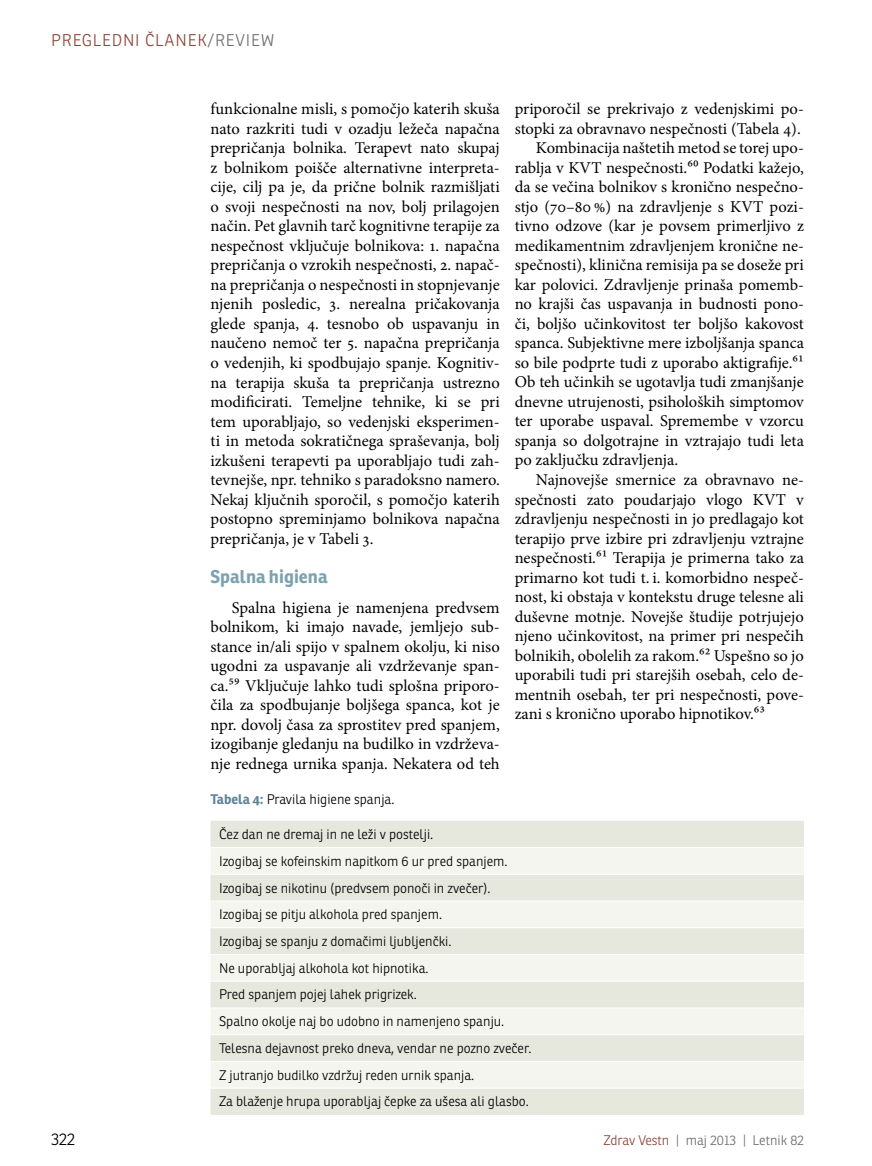
<style>
.page{position:relative;width:872px;height:1166px;background:#fff}
.page>*{position:absolute;margin:0;border:0;box-sizing:border-box;transform-origin:0 0}
.t1{font:700 18px "Ronnia";color:#7ca2af}
.t2{font:16.5px/19.5px "Minion Pro";color:#000;text-align:justify}
.t3{font:300 16.5px "Ronnia";letter-spacing:.05em;color:#8a4638}
.t4{font:300 16.5px "Ronnia";color:#000}
.t5{font:300 13.5px/26.7px "Ronnia";color:#000}
.t6{font:300 13.5px "Ronnia";letter-spacing:-.01em;color:#6d6e71}
.s1{color:#6d6e71}
.s2{font-weight:700;color:#5f8498}
.s3{color:#8a4638}
</style>
<div class="page">
<div style="left:210px;top:821px;width:594px;height:293px;background:#e6e7dd"></div>
<svg style="left:210px;top:847px;width:594px;height:240px;fill:#f5f5f0"></svg>
<hr style="left:210px;top:846px;width:594px;height:1px;background:#fff">
<hr style="left:210px;top:873px;width:594px;height:1px;background:#fff">
<hr style="left:210px;top:900px;width:594px;height:1px;background:#fff">
<hr style="left:210px;top:927px;width:594px;height:1px;background:#fff">
<hr style="left:210px;top:953px;width:594px;height:1px;background:#fff">
<hr style="left:210px;top:980px;width:594px;height:1px;background:#fff">
<hr style="left:210px;top:1007px;width:594px;height:1px;background:#fff">
<hr style="left:210px;top:1033px;width:594px;height:1px;background:#fff">
<hr style="left:210px;top:1060px;width:594px;height:1px;background:#fff">
<hr style="left:210px;top:1087px;width:594px;height:1px;background:#fff">
<p class="t3" style="left:51px;top:30px;width:225px">Pregledni članek<span class="s1">/Review</span></p>
<p class="t2" style="left:514px;top:99px;width:291px">priporočil se prekrivajo z vedenjskimi po-</p>
<p class="t2" style="left:514px;top:119px;width:287px">stopki za obravnavo nespečnosti (Tabela 4).</p>
<p class="t2" style="left:536px;top:138px;width:269px">Kombinacija naštetih metod se torej upo-</p>
<p class="t2" style="left:514px;top:158px;width:291px">rablja v KVT nespečnosti.60 Podatki kažejo,</p>
<p class="t2" style="left:514px;top:177px;width:291px">da se večina bolnikov s kronično nespečno-</p>
<p class="t2" style="left:514px;top:197px;width:291px">stjo (70–80 %) na zdravljenje s KVT pozi-</p>
<p class="t2" style="left:514px;top:216px;width:291px">tivno odzove (kar je povsem primerljivo z</p>
<p class="t2" style="left:514px;top:236px;width:291px">medikamentnim zdravljenjem kronične ne-</p>
<p class="t2" style="left:514px;top:255px;width:291px">spečnosti), klinična remisija pa se doseže pri</p>
<p class="t2" style="left:514px;top:275px;width:291px">kar polovici. Zdravljenje prinaša pomemb-</p>
<p class="t2" style="left:514px;top:294px;width:291px">no krajši čas uspavanja in budnosti pono-</p>
<p class="t2" style="left:514px;top:314px;width:291px">či, boljšo učinkovitost ter boljšo kakovost</p>
<p class="t2" style="left:514px;top:333px;width:291px">spanca. Subjektivne mere izboljšanja spanca</p>
<p class="t2" style="left:514px;top:353px;width:291px">so bile podprte tudi z uporabo aktigrafije.61</p>
<p class="t2" style="left:514px;top:372px;width:291px">Ob teh učinkih se ugotavlja tudi zmanjšanje</p>
<p class="t2" style="left:514px;top:392px;width:291px">dnevne utrujenosti, psiholoških simptomov</p>
<p class="t2" style="left:514px;top:411px;width:291px">ter uporabe uspaval. Spremembe v vzorcu</p>
<p class="t2" style="left:514px;top:431px;width:291px">spanja so dolgotrajne in vztrajajo tudi leta</p>
<p class="t2" style="left:514px;top:450px;width:165px">po zaključku zdravljenja.</p>
<p class="t2" style="left:536px;top:470px;width:269px">Najnovejše smernice za obravnavo ne-</p>
<p class="t2" style="left:514px;top:489px;width:291px">spečnosti zato poudarjajo vlogo KVT v</p>
<p class="t2" style="left:514px;top:509px;width:291px">zdravljenju nespečnosti in jo predlagajo kot</p>
<p class="t2" style="left:514px;top:528px;width:291px">terapijo prve izbire pri zdravljenju vztrajne</p>
<p class="t2" style="left:514px;top:548px;width:291px">nespečnosti.61 Terapija je primerna tako za</p>
<p class="t2" style="left:514px;top:567px;width:291px">primarno kot tudi t. i. komorbidno nespeč-</p>
<p class="t2" style="left:514px;top:587px;width:291px">nost, ki obstaja v kontekstu druge telesne ali</p>
<p class="t2" style="left:514px;top:606px;width:291px">duševne motnje. Novejše študije potrjujejo</p>
<p class="t2" style="left:514px;top:626px;width:291px">njeno učinkovitost, na primer pri nespečih</p>
<p class="t2" style="left:514px;top:645px;width:291px">bolnikih, obolelih za rakom.62 Uspešno so jo</p>
<p class="t2" style="left:514px;top:665px;width:291px">uporabili tudi pri starejših osebah, celo de-</p>
<p class="t2" style="left:514px;top:684px;width:291px">mentnih osebah, ter pri nespečnosti, pove-</p>
<p class="t2" style="left:514px;top:704px;width:252px">zani s kronično uporabo hipnotikov.63</p>
<p class="t2" style="left:210px;top:99px;width:291px">funkcionalne misli, s pomočjo katerih skuša nato razkriti tudi v ozadju ležeča napačna prepričanja bolnika. Terapevt nato skupaj z bolnikom poišče alternativne interpreta&shy;cije, cilj pa je, da prične bolnik razmišljati o svoji nespečnosti na nov, bolj prilagojen način. Pet glavnih tarč kognitivne terapije za nespečnost vključuje bolnikova: 1. napačna prepričanja o vzrokih nespečnosti, 2. napač&shy;na prepričanja o nespečnosti in stopnjevanje njenih posledic, 3. nerealna pričakovanja glede spanja, 4. tesnobo ob uspavanju in naučeno nemoč ter 5. napačna prepričanja o vedenjih, ki spodbujajo spanje. Kognitiv&shy;na terapija skuša ta prepričanja ustrezno modificirati. Temeljne tehnike, ki se pri tem uporabljajo, so vedenjski eksperimen&shy;ti in metoda sokratičnega spraševanja, bolj izkušeni terapevti pa uporabljajo tudi zah&shy;tevnejše, npr. tehniko s paradoksno namero.<br>Nekaj ključnih sporočil, s pomočjo katerih postopno spreminjamo bolnikova napačna prepričanja, je v Tabeli 3.</p>
<p class="t1" style="left:210px;top:564px;width:119px">Spalna higiena</p>
<p class="t2" style="left:210px;top:597px;width:291px;text-indent:21px">Spalna higiena je namenjena predvsem bolnikom, ki imajo navade, jemljejo sub&shy;stance in/ali spijo v spalnem okolju, ki niso ugodni za uspavanje ali vzdrževanje span&shy;ca.59 Vključuje lahko tudi splošna priporo&shy;čila za spodbujanje boljšega spanca, kot je npr. dovolj časa za sprostitev pred spanjem, izogibanje gledanju na budilko in vzdrževa&shy;nje rednega urnika spanja. Nekatera od teh</p>
<p class="t5" style="left:210px;top:785px;width:185px"><span class="s2">Tabela 4:</span> Pravila higiene spanja.</p>
<p class="t5" style="left:219px;top:820px;width:314px">Čez dan ne dremaj in ne leži v postelji.<br>Izogibaj se kofeinskim napitkom 6 ur pred spanjem.<br>Izogibaj se nikotinu (predvsem ponoči in zvečer).<br>Izogibaj se pitju alkohola pred spanjem.<br>Izogibaj se spanju z domačimi ljubljenčki.<br>N e uporabljaj alkohola kot hipnotika.<br>Pred spanjem pojej lahek prigrizek.<br>Spalno okolje naj bo udobno in namenjeno spanju.<br>Telesna dejavnost preko dneva, vendar ne pozno zvečer.<br>Z jutranjo budilko vzdržuj reden urnik spanja.<br>Za blaženje hrupa uporabljaj čepke za ušesa ali glasbo.</p>
<p class="t4" style="left:51px;top:1128px;width:26px">322</p>
<p class="t6" style="left:603px;top:1131px;width:202px"><span class="s3">Zdrav Vestn</span> | maj 2013 | Letnik 82</p>
</div>
